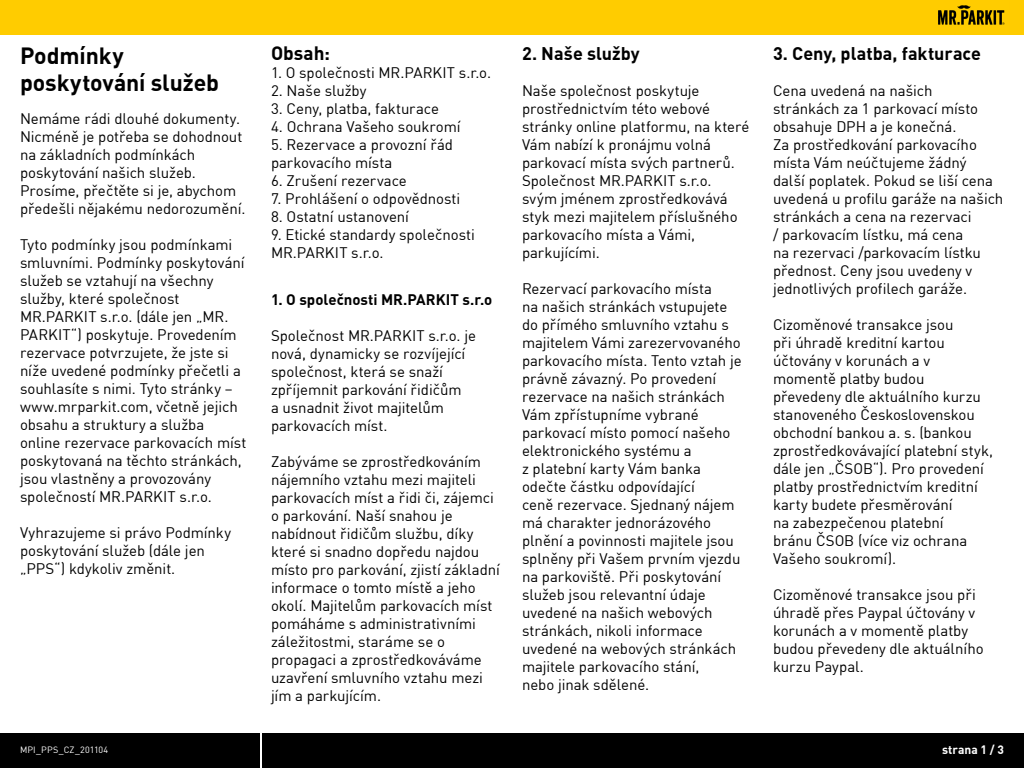
<style>
.page{position:relative;width:1024px;height:768px;background:#fff}
.page>*{position:absolute;margin:0;border:0;box-sizing:border-box;transform-origin:0 0}
.hlavní_nadpis{font:700 23px "DINCE";letter-spacing:-.005em;color:#000}
.kapitola_-_nadpis{font:700 19px "DINCE";color:#000}
.kapitola_-_nadpis-2{font:700 18px "DINCE";color:#000}
.kapitola_-_nadpis-3{font:15px/18px "DINCE";letter-spacing:-.005em;color:#000}
.kapitola_-_nadpis-4{font:700 15px "DINCE";color:#000}
.t1{font:700 12px "DINCE";color:#fff}
.t2{font:9px "DINCE";letter-spacing:.015em;color:#fff}
</style>
<div class="page">
<div style="left:0;top:0;width:1024px;height:35px;background:#fc0"></div>
<img style="left:938px;top:5px;width:67px;height:20px">
<div style="left:262px;top:733px;width:762px;height:35px;background:#000"></div>
<div style="left:0;top:733px;width:260px;height:35px;background:#000"></div>
<p class="hlavní_nadpis" style="left:20px;top:40px;width:105px">Podmínky</p>
<p class="hlavní_nadpis" style="left:20px;top:68px;width:201px">poskytování služeb</p>
<p class="kapitola_-_nadpis-3" style="left:20px;top:109px;width:224px">Nemáme rádi dlouhé dokumenty.<br>Nicméně je potřeba se dohodnout na základních podmínkách</p>
<p class="kapitola_-_nadpis-3" style="left:20px;top:163px;width:227px">poskytování našich služeb.<br>Prosíme, přečtěte si je, abychom předešli nějakému nedorozumění.</p>
<p class="kapitola_-_nadpis-3" style="left:20px;top:235px;width:228px">Tyto podmínky jsou podmínkami smluvními. Podmínky poskytování služeb se vztahují na všechny služby, které společnost<br>MR.PARKIT s.r.o. (dále jen „MR.<br>PARKIT“) poskytuje. Provedením rezervace potvrzujete, že jste si níže uvedené podmínky přečetli a souhlasíte s nimi. Tyto stránky – www.mrparkit.com, včetně jejich obsahu a struktury a služba online rezervace parkovacích míst poskytovaná na těchto stránkách, jsou vlastněny a provozovány společností MR.PARKIT s.r.o.</p>
<p class="kapitola_-_nadpis-3" style="left:20px;top:523px;width:213px">Vyhrazujeme si právo Podmínky poskytování služeb (dále jen „PPS“) kdykoliv změnit.</p>
<p class="kapitola_-_nadpis" style="left:271px;top:41px;width:61px">Obsah:</p>
<p class="kapitola_-_nadpis-3" style="left:271px;top:64px;width:222px">1. O společnosti MR.PARKIT s.r.o.</p>
<p class="kapitola_-_nadpis-3" style="left:271px;top:82px;width:97px">2. Naše služby</p>
<p class="kapitola_-_nadpis-3" style="left:271px;top:100px;width:169px">3. Ceny, platba, fakturace</p>
<p class="kapitola_-_nadpis-3" style="left:271px;top:118px;width:191px">4. Ochrana Vašeho soukromí</p>
<p class="kapitola_-_nadpis-3" style="left:271px;top:136px;width:184px">5. Rezervace a provozní řád parkovacího místa</p>
<p class="kapitola_-_nadpis-3" style="left:271px;top:172px;width:137px">6. Zrušení rezervace</p>
<p class="kapitola_-_nadpis-3" style="left:271px;top:190px;width:191px">7. Prohlášení o odpovědnosti</p>
<p class="kapitola_-_nadpis-3" style="left:271px;top:208px;width:140px">8. Ostatní ustanovení</p>
<p class="kapitola_-_nadpis-3" style="left:271px;top:226px;width:205px">9. Etické standardy společnosti<br>MR.PARKIT s.r.o.</p>
<p class="kapitola_-_nadpis-4" style="left:271px;top:290px;width:223px">1. O společnosti MR.PARKIT s.r.o</p>
<p class="kapitola_-_nadpis-3" style="left:271px;top:327px;width:207px">Společnost MR.PARKIT s.r.o. je nová, dynamicky se rozvíjející společnost, která se snaží zpříjemnit parkování řidičům<br>a usnadnit život majitelům parkovacích míst.</p>
<p class="kapitola_-_nadpis-3" style="left:271px;top:453px;width:230px">Zabýváme se zprostředkováním nájemního vztahu mezi majiteli parkovacích míst a řidi či, zájemci o parkování. Naší snahou je nabídnout řidičům službu, díky které si snadno dopředu najdou místo pro parkování, zjistí základní informace o tomto místě a jeho okolí. Majitelům parkovacích míst</p>
<p class="kapitola_-_nadpis-3" style="left:271px;top:615px;width:214px">pomáháme s administrativními záležitostmi, staráme se o propagaci a zprostředkováváme uzavření smluvního vztahu mezi jím a parkujícím.</p>
<p class="kapitola_-_nadpis-2" style="left:522px;top:41px;width:119px">2. Naše služby</p>
<p class="kapitola_-_nadpis-3" style="left:522px;top:81px;width:229px">Naše společnost poskytuje prostřednictvím této webové stránky online platformu, na které<br>Vám nabízí k pronájmu volná parkovací místa svých partnerů.<br>Společnost MR.PARKIT s.r.o. svým jménem zprostředkovává styk mezi majitelem příslušného parkovacího místa a Vámi, parkujícími.</p>
<p class="kapitola_-_nadpis-3" style="left:522px;top:279px;width:221px">Rezervací parkovacího místa<br>na našich stránkách vstupujete do přímého smluvního vztahu s majitelem Vámi zarezervovaného parkovacího místa. Tento vztah je právně závazný. Po provedení</p>
<p class="kapitola_-_nadpis-3" style="left:522px;top:387px;width:210px">rezervace na našich stránkách<br>Vám zpřístupníme vybrané parkovací místo pomocí našeho</p>
<p class="kapitola_-_nadpis-3" style="left:522px;top:441px;width:220px">elektronického systému a<br>z platební karty Vám banka odečte částku odpovídající<br>ceně rezervace. Sjednaný nájem má charakter jednorázového plnění a povinnosti majitele jsou splněny při Vašem prvním vjezdu na parkoviště. Při poskytování služeb jsou relevantní údaje uvedené na našich webových stránkách, nikoli informace uvedené na webových stránkách majitele parkovacího stání,</p>
<p class="kapitola_-_nadpis-3" style="left:522px;top:675px;width:129px">nebo jinak sdělené.</p>
<p class="kapitola_-_nadpis-2" style="left:773px;top:41px;width:209px">3. Ceny, platba, fakturace</p>
<p class="kapitola_-_nadpis-3" style="left:773px;top:81px;width:232px">Cena uvedená na našich<br>stránkách za 1 parkovací místo obsahuje DPH a je konečná.<br>Za prostředkování parkovacího místa Vám neúčtujeme žádný<br>další poplatek. Pokud se liší cena uvedená u profilu garáže na našich stránkách a cena na rezervaci<br>/ parkovacím lístku, má cena<br>na rezervaci /parkovacím lístku přednost. Ceny jsou uvedeny v jednotlivých profilech garáže.</p>
<p class="kapitola_-_nadpis-3" style="left:773px;top:315px;width:209px">Cizoměnové transakce jsou<br>při úhradě kreditní kartou účtovány v korunách a v momentě platby budou převedeny dle aktuálního kurzu stanoveného Československou obchodní bankou a. s. (bankou</p>
<p class="kapitola_-_nadpis-3" style="left:773px;top:441px;width:222px">zprostředkovávající platební styk, dále jen „ČSOB“). Pro provedení platby prostřednictvím kreditní</p>
<p class="kapitola_-_nadpis-3" style="left:773px;top:495px;width:196px">karty budete přesměrování na zabezpečenou platební bránu ČSOB (více viz ochrana<br>Vašeho soukromí).</p>
<p class="kapitola_-_nadpis-3" style="left:773px;top:585px;width:212px">Cizoměnové transakce jsou při úhradě přes Paypal účtovány v korunách a v momentě platby budou převedeny dle aktuálního kurzu Paypal.</p>
<p class="t2" style="left:20px;top:744px;width:90px">MPI_PPS_CZ_201104</p>
<p class="t1" style="left:942px;top:742px;width:63px">strana 1 / 3</p>
</div>
